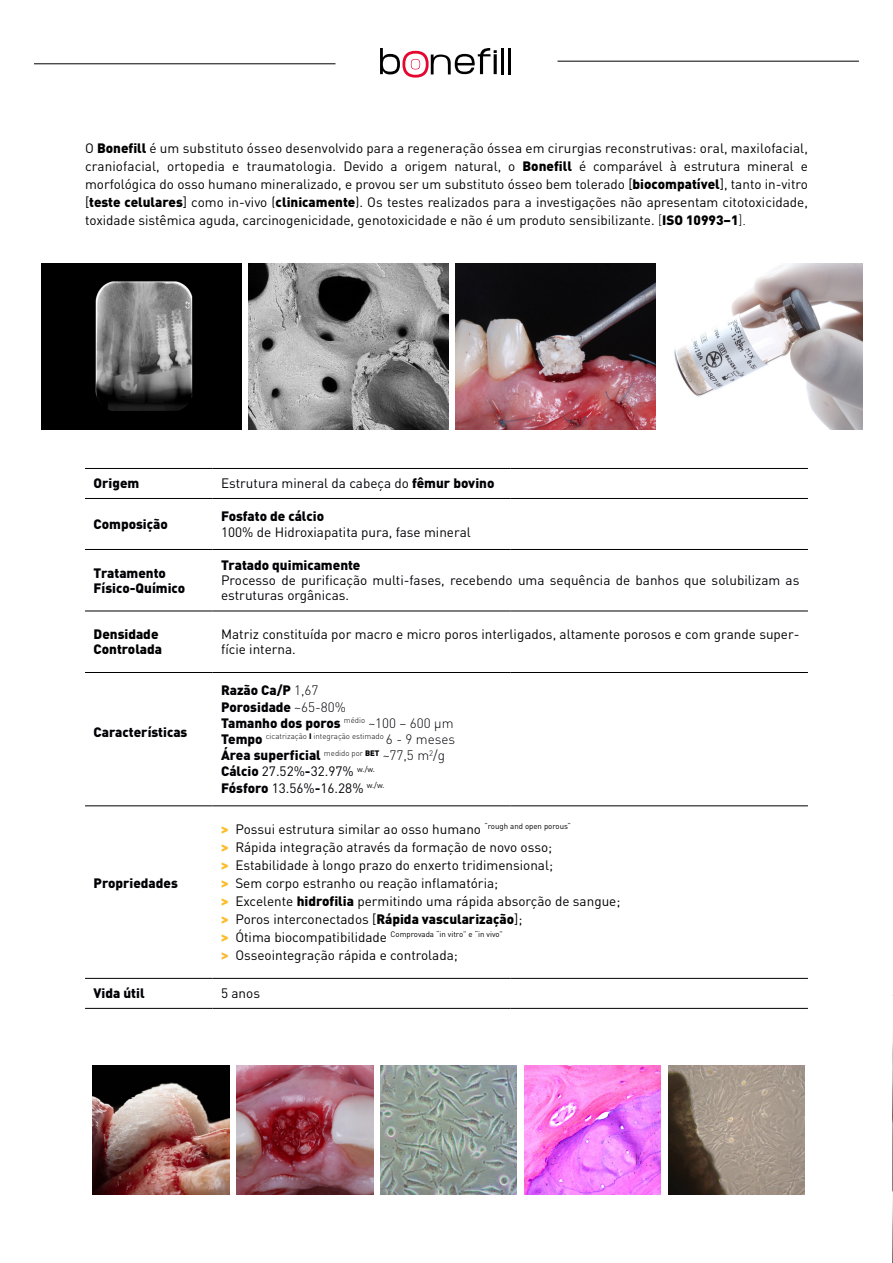
<style>
.page{position:relative;width:893px;height:1263px;background:#fff}
.page>*{position:absolute;margin:0;border:0;box-sizing:border-box;transform-origin:0 0}
.Texto{font:13.5px/18px "DIN Pro";color:#000;text-align:justify}
.t1{font:13.5px/15px "DIN Pro";color:#020206}
.Tabela_corpo{font:900 13.5px "DIN Pro";color:#020206}
.Body_Text_Black_1{font:13.5px "DIN Pro";color:#000}
.Tabela_corpo-2{font:900 13.5px "DIN Pro";color:#000}
.t2{font:7.8px "DIN Pro";color:#000}
.t3{font:300 7.8px "DIN Pro";color:#020206}
.s1{color:#000001}
.s2{font-weight:900}
.s3{font-weight:300}
.s4{font-weight:900;font-size:13.5px}
.s5{font-size:13.5px}
.s6{font-weight:700}
.s7{font-weight:900;color:#fabc27}
.s8{font-weight:900;font-size:13.5px;color:#fabc27}
.s9{font-weight:900;color:#f6bb36}
</style>
<div class="page">
<img style="left:892px;top:995px;width:1px;height:268px">
<svg style="left:41px;top:267px;width:1px;height:159px"></svg>
<img style="left:42px;top:264px;width:199px;height:166px">
<img style="left:249px;top:264px;width:199px;height:166px">
<img style="left:456px;top:264px;width:199px;height:166px">
<img style="left:674px;top:264px;width:189px;height:166px">
<hr style="left:85px;top:468px;width:128px;height:1px;background:#000">
<hr style="left:213px;top:468px;width:297px;height:1px;background:#000">
<hr style="left:510px;top:468px;width:298px;height:1px;background:#000">
<hr style="left:85px;top:498px;width:128px;height:1px;background:#000">
<hr style="left:213px;top:498px;width:297px;height:1px;background:#000">
<hr style="left:510px;top:498px;width:298px;height:1px;background:#000">
<hr style="left:85px;top:549px;width:128px;height:1px;background:#000">
<hr style="left:213px;top:549px;width:297px;height:1px;background:#000">
<hr style="left:510px;top:549px;width:298px;height:1px;background:#000">
<hr style="left:85px;top:611px;width:128px;height:1px;background:#000">
<hr style="left:213px;top:611px;width:297px;height:1px;background:#000">
<hr style="left:510px;top:611px;width:298px;height:1px;background:#000">
<hr style="left:85px;top:978px;width:128px;height:1px;background:#000">
<hr style="left:213px;top:978px;width:297px;height:1px;background:#000">
<hr style="left:510px;top:978px;width:298px;height:1px;background:#000">
<hr style="left:85px;top:1008px;width:128px;height:1px;background:#000">
<hr style="left:213px;top:1008px;width:297px;height:1px;background:#000">
<hr style="left:510px;top:1008px;width:298px;height:1px;background:#000">
<hr style="left:85px;top:672px;width:128px;height:1px;background:#000">
<hr style="left:213px;top:672px;width:297px;height:1px;background:#000">
<hr style="left:510px;top:672px;width:298px;height:1px;background:#000">
<hr style="left:85px;top:805px;width:128px;height:1px;background:#000">
<hr style="left:213px;top:805px;width:297px;height:1px;background:#000">
<hr style="left:510px;top:805px;width:298px;height:1px;background:#000">
<img style="left:93px;top:1065px;width:136px;height:129px">
<img style="left:237px;top:1065px;width:136px;height:129px">
<img style="left:380px;top:1065px;width:137px;height:129px">
<img style="left:524px;top:1065px;width:137px;height:129px">
<img style="left:668px;top:1065px;width:137px;height:129px">
<hr style="left:501px;top:48px;width:3px;height:26px;background:#000">
<hr style="left:509px;top:48px;width:2px;height:26px;background:#000">
<svg style="left:380px;top:48px;width:117px;height:30px"></svg>
<hr style="left:34px;top:64px;width:301px;height:1px;background:#000">
<hr style="left:557px;top:61px;width:302px;height:1px;background:#000">
<p class="Texto" style="left:85px;top:138px;width:724px"><span class="s1">O</span> <span class="s2">Bonefill</span> <span class="s1">é um substituto ósseo desenvolvido para a regeneração óssea em cirurgias reconstrutivas: oral, maxilofacial, craniofacial, ortopedia e traumatologia.</span> Devido a origem natural, o <span class="s2">Bonefill</span> é comparável à estrutura mineral e morfológica do osso humano mineralizado, e provou ser um substituto ósseo bem tolerado [<span class="s2">biocompatível</span>], tanto in-vitro [<span class="s2">teste celulares</span>] como in-vivo (<span class="s2">clinicamente</span>). Os testes realizados para a investigações não apresentam citotoxicidade, toxidade sistêmica aguda, carcinogenicidade, genotoxicidade e não é um produto sensibilizante. <span class="s3">[</span><span class="s2">ISO 10993–1</span><span class="s3">].</span></p>
<p class="Tabela_corpo" style="left:94px;top:472px;width:47px">Origem</p>
<p class="t1" style="left:221px;top:475px;width:275px">Estrutura mineral da cabeça do <span class="s2">fêmur bovino</span></p>
<p class="Tabela_corpo" style="left:94px;top:512px;width:76px">Composição</p>
<p class="Tabela_corpo" style="left:221px;top:504px;width:104px">Fosfato de cálcio</p>
<p class="t1" style="left:221px;top:523px;width:251px">100% de Hidroxiapatita pura, fase mineral</p>
<p class="Tabela_corpo" style="left:94px;top:561px;width:74px">Tratamento</p>
<p class="Tabela_corpo" style="left:94px;top:576px;width:93px">Físico-Químico</p>
<p class="Tabela_corpo-2" style="left:94px;top:622px;width:66px">Densidade</p>
<p class="Tabela_corpo-2" style="left:94px;top:637px;width:70px">Controlada</p>
<p class="Tabela_corpo" style="left:94px;top:721px;width:95px">Características</p>
<p class="Tabela_corpo" style="left:94px;top:871px;width:86px">Propriedades</p>
<p class="Tabela_corpo" style="left:221px;top:553px;width:141px">Tratado quimicamente</p>
<p class="t1" style="left:221px;top:571px;width:580px">Processo de purificação multi-fases, recebendo uma sequência de banhos que solubilizam as estruturas orgânicas.</p>
<p class="Texto" style="left:221px;top:625px;width:580px;line-height:15px">Matriz constituída por macro e micro poros interligados, altamente porosos e com grande super&shy;fície interna.</p>
<p class="Tabela_corpo" style="left:221px;top:679px;width:99px">Razão Ca/P <span class="s3">1,67</span></p>
<p class="Tabela_corpo" style="left:221px;top:695px;width:126px">Porosidade <span class="s3">~65-80%</span></p>
<p class="Tabela_corpo" style="left:221px;top:711px;width:234px">Tamanho dos poros <sup>médio</sup> <span class="s3">~100 – 600 μm</span></p>
<p class="t3" style="left:221px;top:731px;width:236px"><span class="s4">Tempo</span> cicatrização <span class="s2">I</span> integração estimado <span class="s5">6 - 9 meses</span></p>
<p class="Tabela_corpo" style="left:221px;top:744px;width:225px">Área superficial <sup>medido</sup> <sup>por</sup> <sup>BET</sup> <span class="s3">~77,5 m</span><sup>2</sup><span class="s3">/g</span></p>
<p class="t1" style="left:221px;top:763px;width:155px"><span class="s2">Cálcio</span> 27.52%<span class="s6">-</span>32.97% <sup>w./w.</sup></p>
<p class="t1" style="left:221px;top:779px;width:165px"><span class="s2">Fósforo</span> 13.56%<span class="s6">-</span>16.28% <sup>w./w.</sup></p>
<p class="Body_Text_Black_1" style="left:221px;top:818px;width:351px"><span class="s7">&gt;</span> Possui estrutura similar ao osso humano <sup>“rough</sup> <sup>and</sup> <sup>open</sup> <sup>porous“</sup></p>
<p class="Texto" style="left:221px;top:837px;width:333px"><span class="s7">&gt;</span> Rápida integração através da formação de novo osso;</p>
<p class="Texto" style="left:221px;top:855px;width:333px"><span class="s7">&gt;</span> Estabilidade à longo prazo do enxerto tridimensional;</p>
<p class="Texto" style="left:221px;top:873px;width:279px"><span class="s7">&gt;</span> Sem corpo estranho ou reação inflamatória;</p>
<p class="Body_Text_Black_1" style="left:221px;top:890px;width:401px"><span class="s7">&gt;</span> Excelente <span class="s2">hidrofilia</span> permitindo uma rápida absorção de sangue;</p>
<p class="Texto" style="left:221px;top:909px;width:303px"><span class="s7">&gt;</span> Poros interconectados [<span class="s2">Rápida vascularização</span>];</p>
<p class="t2" style="left:221px;top:928px;width:283px"><span class="s8">&gt;</span> <span class="s5">Ótima biocompatibilidade</span> Comprovada “in vitro” e “in vivo”</p>
<p class="Texto" style="left:221px;top:945px;width:238px"><span class="s9">&gt;</span> Osseointegração rápida e controlada;</p>
<p class="Tabela_corpo" style="left:94px;top:982px;width:53px">Vida útil</p>
<p class="t1" style="left:221px;top:984px;width:40px">5 anos</p>
</div>
